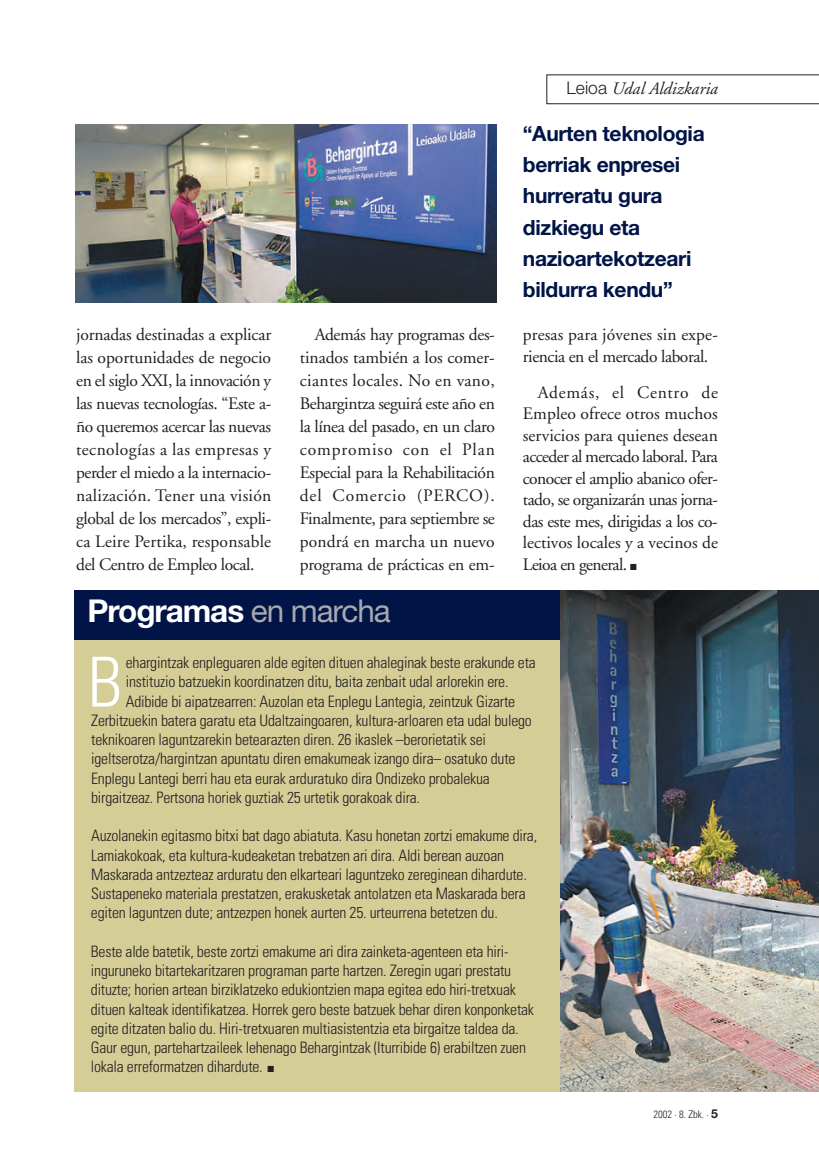
<style>
.page{position:relative;width:819px;height:1166px;background:#fff}
.page>*{position:absolute;margin:0;border:0;box-sizing:border-box;transform-origin:0 0}
.t1{font:300 condensed 68.95px "Univers";color:#fff}
.t2{font:700 31.5px "Helvetica Neue";letter-spacing:-.035em;color:#fff}
.t3{font:700 21px/31.3px "Helvetica Neue";letter-spacing:-.015em;color:#001447}
.t4{font:17.5px/22.9px "Adobe Garamond";letter-spacing:-.01em;color:#231f20;text-align:justify}
.t5{font:italic 17.5px "Adobe Garamond";color:#231f20}
.t6{font:300 condensed 15.75px/19.2px "Univers";letter-spacing:-.015em;color:#231f20}
.t7{font:300 condensed 10.5px "Univers";color:#231f20}
.s1{font-family:"Helvetica Neue";font-weight:300;font-style:normal}
.s2{font-weight:400;color:#a8a9ad}
.s3{font-family:"Helvetica Neue";font-weight:700;font-stretch:normal;font-size:12.25px}
</style>
<div class="page">
<div style="left:74px;top:600px;width:745px;height:491px;background:#d4cd96"></div>
<svg style="left:546px;top:74px;width:273px;height:30px"></svg>
<div style="left:74px;top:590px;width:745px;height:49px;background:#001447"></div>
<img style="left:76px;top:124px;width:420px;height:179px">
<img style="left:561px;top:590px;width:258px;height:501px">
<p class="t5" style="left:566px;top:81px;width:153px"><span class="s1">Leioa</span> Udal Aldizkaria</p>
<h3 class="t3" style="left:523px;top:120px;width:183px">“Aurten teknologia berriak enpresei hurreratu gura dizkiegu eta nazioartekotzeari bildurra kendu”</h3>
<p class="t4" style="left:76px;top:325px;width:197px">jornadas destinadas a explicar las oportunidades de negocio en el siglo XXI, la innovación y las nuevas tecnologías. “Este a&shy;ño queremos acercar las nuevas tecnologías a las empresas y perder el miedo a la internacio&shy;nalización. Tener una visión global de los mercados”, expli&shy;ca Leire Pertika, responsable del Centro de Empleo local.</p>
<p class="t4" style="left:300px;top:325px;width:196px;text-indent:15px">Además hay programas des&shy;tinados también a los comer&shy;ciantes locales. No en vano, Behargintza seguirá este año en la línea del pasado, en un claro compromiso con el Plan Especial para la Rehabilitación del Comercio (PERCO).<br>Finalmente, para septiembre se pondrá en marcha un nuevo programa de prácticas en em-</p>
<p class="t4" style="left:523px;top:325px;width:196px;line-height:21.5px">presas para jóvenes sin expe&shy;riencia en el mercado laboral.</p>
<p class="t4" style="left:523px;top:383px;width:197px;line-height:21.5px;text-indent:15px">Además, el Centro de Empleo ofrece otros muchos servicios para quienes desean acceder al mercado laboral. Para conocer el amplio abanico ofer&shy;tado, se or ganizarán unas jorna&shy;das este mes, dirigidas a los co&shy;lectivos locales y a vecinos de Leioa en general. ■</p>
<h2 class="t2" style="left:88px;top:599px;width:305px">Programas <span class="s2">en marcha</span></h2>
<h1 class="t1" style="left:88px;top:657px;width:36px">B</h1>
<p class="t6" style="left:126px;top:654px;width:411px">ehargintzak enpleguaren alde egiten dituen ahaleginak beste erakunde eta</p>
<p class="t6" style="left:126px;top:673px;width:384px">instituzio batzuekin koordinatzen ditu, baita zenbait udal arlorekin ere.</p>
<p class="t6" style="left:126px;top:693px;width:391px">Adibide bi aipatzearren: Auzolan eta Enplegu Lantegia, zeintzuk Gizarte</p>
<p class="t6" style="left:91px;top:712px;width:442px">Zerbitzuekin batera garatu eta Udaltzaingoaren, kultura-arloaren eta udal bulego</p>
<p class="t6" style="left:91px;top:731px;width:396px">teknikoaren laguntzarekin betearazten diren. 26 ikaslek –berorietatik sei</p>
<p class="t6" style="left:91px;top:750px;width:426px">igeltserotza/hargintzan apuntatu diren emakumeak izango dira– osatuko dute</p>
<p class="t6" style="left:91px;top:770px;width:400px">Enplegu Lantegi berri hau eta eurak arduratuko dira Ondizeko probalekua</p>
<p class="t6" style="left:91px;top:789px;width:330px">birgaitzeaz. Pertsona horiek guztiak 25 urtetik gorakoak dira.</p>
<p class="t6" style="left:91px;top:827px;width:447px">Auzolanekin egitasmo bitxi bat dago abiatuta. Kasu honetan zortzi emakume dira, Lamiakokoak, eta kultura-kudeaketan trebatzen ari dira. Aldi berean auzoan Maskarada antzezteaz arduratu den elkarteari laguntzeko zereginean dihardute.<br>Sustapeneko materiala prestatzen, erakusketak antolatzen eta Maskarada bera egiten laguntzen dute; antzezpen honek aurten 25. urteurrena betetzen du.</p>
<p class="t6" style="left:91px;top:943px;width:445px">Beste alde batetik, beste zortzi emakume ari dira zainketa-agenteen eta hiri&shy;inguruneko bitartekaritzaren programan parte hartzen. Zeregin ugari prestatu dituzte; horien artean birziklatzeko edukiontzien mapa egitea edo hiri-tretxuak dituen kalteak identifikatzea. Horrek gero beste batzuek behar diren konponketak egite ditzaten balio du. Hiri-tretxuaren multiasistentzia eta birgaitze taldea da.<br>Gaur egun, partehartzaileek lehenago Behargintzak (Iturribide 6) erabiltzen zuen lokala erreformatzen dihardute. ■</p>
<p class="t7" style="left:653px;top:1110px;width:66px">2002 · 8. Zbk. · <span class="s3">5</span></p>
</div>
